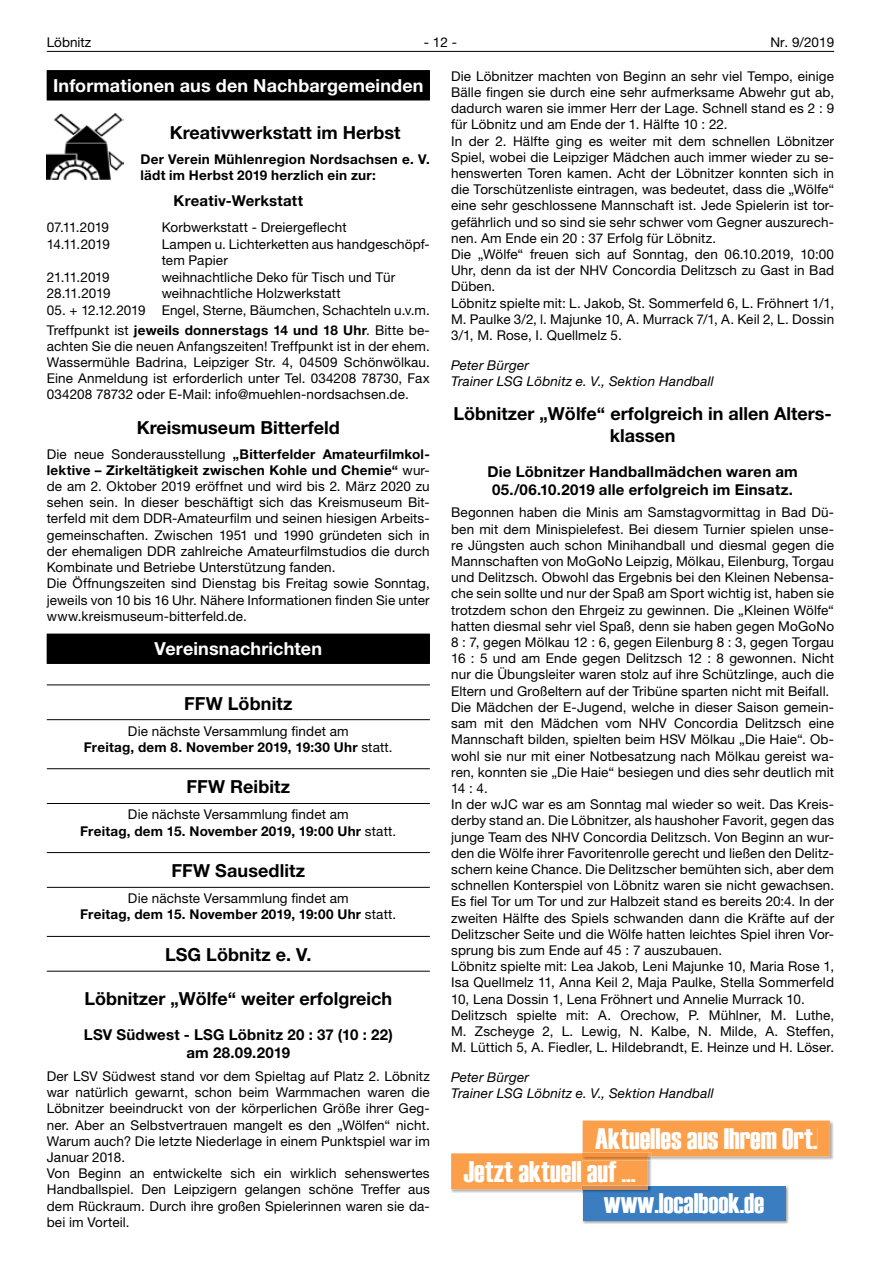
<style>
.page{position:relative;width:881px;height:1263px;background:#fff}
.page>*{position:absolute;margin:0;border:0;box-sizing:border-box;transform-origin:0 0}
.t1{font:29.55px "Haettenschweiler";color:#fff}
.t2{font:28.2px "Haettenschweiler";color:#fff}
.t3{font:700 18px/21.6px "Helvetica Neue LT";color:#000;text-align:center}
.t4{font:700 18px "Helvetica Neue LT";letter-spacing:.005em;color:#fff}
.t5{font:700 15px/18px "Helvetica Neue LT";letter-spacing:.015em;color:#000;text-align:center}
.t6{font:13.5px/16.2px "Helvetica Neue LT";letter-spacing:.01em;color:#000}
.t7{font:italic 13.5px/16.2px "Helvetica Neue LT";letter-spacing:.015em;color:#000}
.t8{font:700 13.5px/16.2px "Helvetica Neue LT";letter-spacing:.02em;color:#000}
.s1{font-weight:700}
</style>
<div class="page">
<hr style="left:47px;top:51px;width:786px;height:1px;background:#000">
<div style="left:47px;top:70px;width:382px;height:30px;background:#000"></div>
<div style="left:47px;top:634px;width:382px;height:30px;background:#000"></div>
<hr style="left:47px;top:684px;width:382px;height:1px;background:#000">
<hr style="left:47px;top:719px;width:382px;height:1px;background:#000">
<hr style="left:47px;top:768px;width:382px;height:1px;background:#000">
<hr style="left:47px;top:803px;width:382px;height:1px;background:#000">
<hr style="left:47px;top:852px;width:382px;height:1px;background:#000">
<hr style="left:47px;top:887px;width:382px;height:1px;background:#000">
<hr style="left:47px;top:936px;width:382px;height:1px;background:#000">
<hr style="left:47px;top:971px;width:382px;height:1px;background:#000">
<img style="left:47px;top:114px;width:77px;height:65px">
<img style="left:582px;top:1189px;width:207px;height:35px">
<div style="left:582px;top:1186px;width:203px;height:34px;background:#3a7ec1"></div>
<img style="left:451px;top:1189px;width:130px;height:4px">
<img style="left:582px;top:1189px;width:69px;height:4px">
<svg style="left:451px;top:1120px;width:378px;height:69px"></svg>
<img style="left:582px;top:1152px;width:69px;height:4px">
<hr style="left:582px;top:1153px;width:65px;height:3px;background:#f9903b">
<div style="left:595px;top:1128px;width:221px;height:21px;background:#fb9f4b"></div>
<p class="t6" style="left:47px;top:34px;width:46px">Löbnitz</p>
<p class="t6" style="left:424px;top:34px;width:35px">- 12 -</p>
<p class="t6" style="left:770px;top:34px;width:65px">Nr. 9/2019</p>
<p class="t6" style="left:451px;top:68px;width:384px">Die Löbnitzer machten von Beginn an sehr viel Tempo, einige Bälle fingen sie durch eine sehr aufmerksame Abwehr gut ab, dadurch waren sie immer Herr der Lage. Schnell stand es 2 : 9 für Löbnitz und am Ende der 1. Hälfte 10 : 22.<br>In der 2. Hälfte ging es weiter mit dem schnellen Löbnitzer Spiel, wobei die Leipziger Mädchen auch immer wieder zu se&shy;henswerten Toren kamen. Acht der Löbnitzer konnten sich in die Torschützenliste eintragen, was bedeutet, dass die „Wölfe“ eine sehr geschlossene Mannschaft ist. Jede Spielerin ist tor&shy;gefährlich und so sind sie sehr schwer vom Gegner auszurech&shy;nen. Am Ende ein 20 : 37 Erfolg für Löbnitz.<br>Die „Wölfe“ freuen sich auf Sonntag, den 06.10.2019, 10:00<br>Uhr, denn da ist der NHV Concordia Delitzsch zu Gast in Bad Düben.<br>Löbnitz spielte mit: L. Jakob, St. Sommerfeld 6, L. Fröhnert 1/1, M. Paulke 3/2, l. Majunke 10, A. Murrack 7/1, A. Keil 2, L. Dossin 3/1, M. Rose, I. Quellmelz 5.</p>
<p class="t7" style="left:451px;top:357px;width:264px">Peter Bürger<br>Trainer LSG Löbnitz e. V., Sektion Handball</p>
<h3 class="t3" style="left:453px;top:403px;width:379px">Löbnitzer „Wölfe“ erfolgreich in allen Alters&shy;klassen</h3>
<p class="t5" style="left:487px;top:462px;width:312px">Die Löbnitzer Handballmädchen waren am<br>05./06.10.2019 alle erfolgreich im Einsatz.</p>
<p class="t6" style="left:451px;top:504px;width:384px">Begonnen haben die Minis am Samstagvormittag in Bad Dü&shy;ben mit dem Minispielefest. Bei diesem Turnier spielen unse&shy;re Jüngsten auch schon Minihandball und diesmal gegen die Mannschaften von MoGoNo Leipzig, Mölkau, Eilenburg, Torgau und Delitzsch. Obwohl das Ergebnis bei den Kleinen Nebensa&shy;che sein sollte und nur der Spaß am Sport wichtig ist, haben sie trotzdem schon den Ehrgeiz zu gewinnen. Die „Kleinen Wölfe“ hatten diesmal sehr viel Spaß, denn sie haben gegen MoGoNo 8 : 7, gegen Mölkau 12 : 6, gegen Eilenburg 8 : 3, gegen Torgau 16 : 5 und am Ende gegen Delitzsch 12 : 8 gewonnen. Nicht nur die Übungsleiter waren stolz auf ihre Schützlinge, auch die Eltern und Großeltern auf der Tribüne sparten nicht mit Beifall.<br>Die Mädchen der E-Jugend, welche in dieser Saison gemein&shy;sam mit den Mädchen vom NHV Concordia Delitzsch eine Mannschaft bilden, spielten beim HSV Mölkau „Die Haie“. Ob&shy;wohl sie nur mit einer Notbesatzung nach Mölkau gereist wa&shy;ren, konnten sie „Die Haie“ besiegen und dies sehr deutlich mit 14 : 4.<br>In der wJC war es am Sonntag mal wieder so weit. Das Kreis&shy;derby stand an. Die Löbnitzer, als haushoher Favorit, gegen das junge Team des NHV Concordia Delitzsch. Von Beginn an wur&shy;den die Wölfe ihrer Favoritenrolle gerecht und ließen den Delitz&shy;schern keine Chance. Die Delitzscher bemühten sich, aber dem schnellen Konterspiel von Löbnitz waren sie nicht gewachsen.<br>Es fiel Tor um Tor und zur Halbzeit stand es bereits 20:4. In der zweiten Hälfte des Spiels schwanden dann die Kräfte auf der Delitzscher Seite und die Wölfe hatten leichtes Spiel ihren Vor&shy;sprung bis zum Ende auf 45 : 7 auszubauen.<br>Löbnitz spielte mit: Lea Jakob, Leni Majunke 10, Maria Rose 1, Isa Quellmelz 11, Anna Keil 2, Maja Paulke, Stella Sommerfeld 10, Lena Dossin 1, Lena Fröhnert und Annelie Murrack 10.<br>Delitzsch spielte mit: A. Orechow, P. Mühlner, M. Luthe, M. Zscheyge 2, L. Lewig, N. Kalbe, N. Milde, A. Steffen, M. Lüttich 5, A. Fiedler, L. Hildebrandt, E. Heinze und H. Löser.</p>
<p class="t7" style="left:451px;top:1069px;width:264px">Peter Bürger<br>Trainer LSG Löbnitz e. V., Sektion Handball</p>
<h3 class="t4" style="left:53px;top:74px;width:372px">Informationen aus den Nachbargemeinden</h3>
<h3 class="t3" style="left:170px;top:121px;width:232px">Kreativwerkstatt im Herbst</h3>
<p class="t8" style="left:140px;top:150px;width:291px">Der Verein Mühlenregion Nordsachsen e. V. lädt im Herbst 2019 herzlich ein zur:</p>
<p class="t5" style="left:173px;top:192px;width:131px">Kreativ-Werkstatt</p>
<p class="t6" style="left:47px;top:219px;width:64px">07.11.2019</p>
<p class="t6" style="left:162px;top:219px;width:186px">Korbwerkstatt - Dreiergeflecht</p>
<p class="t6" style="left:47px;top:236px;width:65px">14.11.2019</p>
<p class="t6" style="left:162px;top:236px;width:269px">Lampen u. Lichterketten aus handgeschöpf&shy;tem Papier</p>
<p class="t6" style="left:47px;top:269px;width:64px">21.11.2019</p>
<p class="t6" style="left:162px;top:269px;width:235px">weihnachtliche Deko für Tisch und Tür</p>
<p class="t6" style="left:47px;top:285px;width:65px">28.11.2019</p>
<p class="t6" style="left:162px;top:285px;width:180px">weihnachtliche Holzwerkstatt</p>
<p class="t6" style="left:47px;top:300px;width:384px;line-height:19.6px">05. + 12.12.2019 Engel, Sterne, Bäumchen, Schachteln u.v.m.<br>Treffpunkt ist <span class="s1">jeweils donnerstags 14 und 18 Uhr</span>. Bitte be-</p>
<p class="t6" style="left:47px;top:338px;width:384px;text-align:justify">achten Sie die neuen Anfangszeiten! Treffpunkt ist in der ehem.<br>Wassermühle Badrina, Leipziger Str. 4, 04509 Schönwölkau.<br>Eine Anmeldung ist erforderlich unter Tel. 034208 78730, Fax 034208 78732 oder E-Mail: info@muehlen-nordsachsen.de.</p>
<h3 class="t3" style="left:137px;top:416px;width:204px">Kreismuseum Bitterfeld</h3>
<p class="t6" style="left:47px;top:445px;width:384px">Die neue Sonderausstellung <span class="s1">„Bitterfelder Amateurfilmkol&shy;lektive – Zirkeltätigkeit zwischen Kohle und Chemie“</span> wur&shy;de am 2. Oktober 2019 eröffnet und wird bis 2. März 2020 zu sehen sein. In dieser beschäftigt sich das Kreismuseum Bit&shy;terfeld mit dem DDR-Amateurfilm und seinen hiesigen Arbeits&shy;gemeinschaften. Zwischen 1951 und 1990 gründeten sich in der ehemaligen DDR zahlreiche Amateurfilmstudios die durch Kombinate und Betriebe Unterstützung fanden.<br>Die Öffnungszeiten sind Dienstag bis Freitag sowie Sonntag, jeweils von 10 bis 16 Uhr. Nähere Informationen finden Sie unter www.kreismuseum-bitterfeld.de.</p>
<h3 class="t4" style="left:154px;top:638px;width:169px">Vereinsnachrichten</h3>
<h3 class="t3" style="left:184px;top:692px;width:110px">FFW Löbnitz</h3>
<p class="t6" style="left:84px;top:722px;width:310px;text-align:center">Die nächste Versammlung findet am<br><span class="s1">Freitag, dem 8. November 2019, 19:30 Uhr</span> statt.</p>
<h3 class="t3" style="left:186px;top:776px;width:105px">FFW Reibitz</h3>
<p class="t6" style="left:80px;top:806px;width:317px;text-align:center">Die nächste Versammlung findet am<br><span class="s1">Freitag, dem 15. November 2019, 19:00 Uhr</span> statt.</p>
<h3 class="t3" style="left:171px;top:859px;width:135px">FFW Sausedlitz</h3>
<p class="t6" style="left:80px;top:890px;width:317px;text-align:center">Die nächste Versammlung findet am<br><span class="s1">Freitag, dem 15. November 2019, 19:00 Uhr</span> statt.</p>
<h3 class="t3" style="left:165px;top:943px;width:148px">LSG Löbnitz e. V.</h3>
<h3 class="t3" style="left:84px;top:987px;width:309px">Löbnitzer „Wölfe“ weiter erfolgreich</h3>
<p class="t5" style="left:84px;top:1025px;width:310px">LSV Südwest - LSG Löbnitz 20 : 37 (10 : 22) am 28.09.2019</p>
<p class="t6" style="left:47px;top:1068px;width:384px">Der LSV Südwest stand vor dem Spieltag auf Platz 2. Löbnitz war natürlich gewarnt, schon beim Warmmachen waren die Löbnitzer beeindruckt von der körperlichen Größe ihrer Geg&shy;ner. Aber an Selbstvertrauen mangelt es den „Wölfen“ nicht.<br>Warum auch? Die letzte Niederlage in einem Punktspiel war im Januar 2018.<br>Von Beginn an entwickelte sich ein wirklich sehenswertes Handballspiel. Den Leipzigern gelangen schöne Treffer aus dem Rückraum. Durch ihre großen Spielerinnen waren sie da&shy;bei im Vorteil.</p>
<h1 class="t1" style="left:595px;top:1122px;width:224px">Aktuelles aus Ihrem Ort.</h1>
<h1 class="t1" style="left:463px;top:1154px;width:173px">Jetzt aktuell auf …</h1>
<h2 class="t2" style="left:603px;top:1187px;width:162px">www.localbook.de</h2>
</div>
